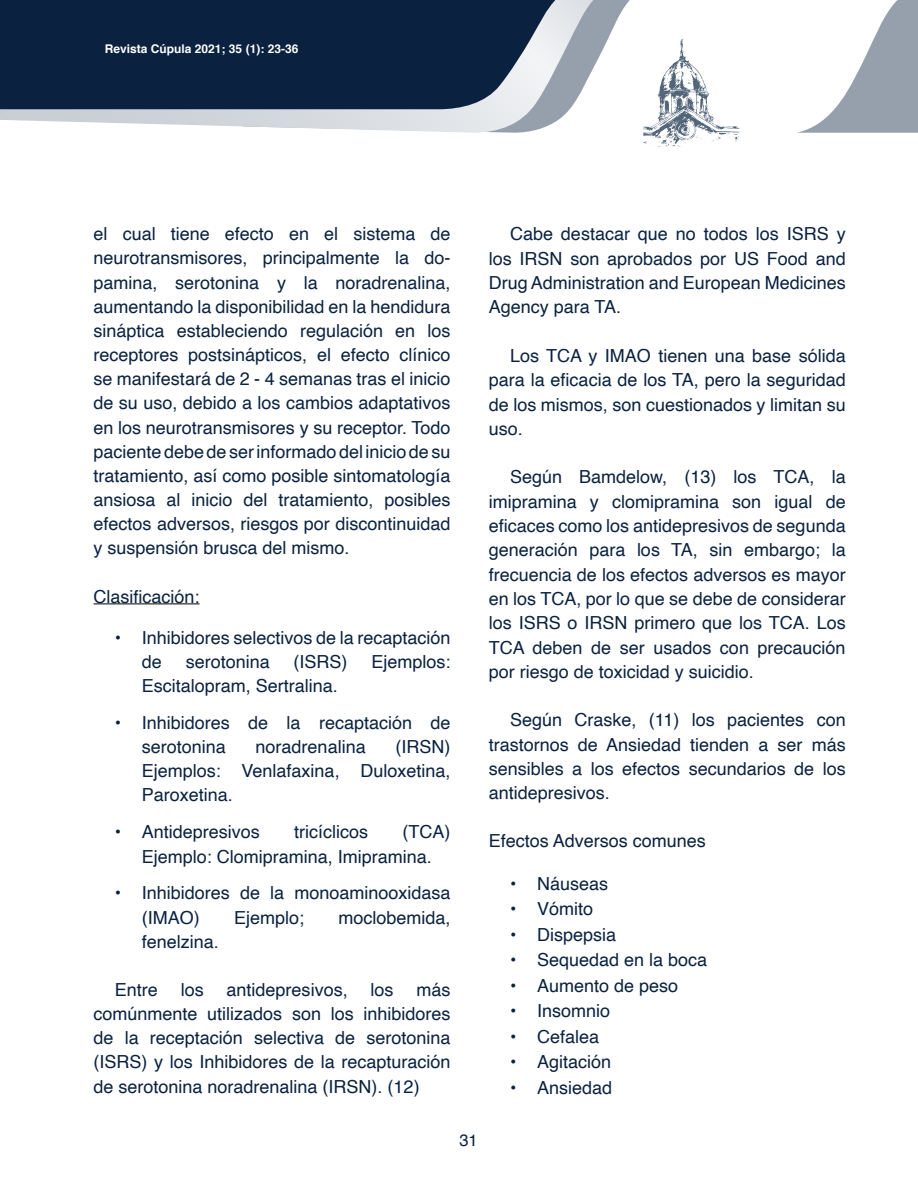
<style>
.page{position:relative;width:918px;height:1188px;background:#fff}
.page>*{position:absolute;margin:0;border:0;box-sizing:border-box;transform-origin:0 0}
.t1{font:18px/24.2px "Helvetica";color:#0a2240;text-align:justify}
.t2{font:16.5px "Helvetica";color:#0a2240}
.t3{font:700 12px "Helvetica";color:#fff}
</style>
<div class="page">
<svg style="left:605px;top:0;width:25px;height:45px"></svg>
<svg style="left:797px;top:0;width:121px;height:133px"></svg>
<svg style="left:1px;top:0;width:604px;height:133px"></svg>
<svg style="left:1px;top:0;width:589px;height:109px;background:#223752"></svg>
<svg style="left:643px;top:39px;width:97px;height:108px"></svg>
<svg style="left:0;top:0;width:1px;height:120px"></svg>
<hr style="left:94px;top:603px;width:106px;height:1px;background:#000">
<p class="t3" style="left:105px;top:39px;width:195px">Revista Cúpula 2021; 35 (1): 23-36</p>
<p class="t1" style="left:94px;top:222px;width:358px">el cual tiene efecto en el sistema de neurotransmisores, principalmente la do&shy;pamina, serotonina y la noradrenalina, aumentando la disponibilidad en la hendidura sináptica estableciendo regulación en los receptores postsinápticos, el efecto clínico se manifestará de 2 - 4 semanas tras el inicio de su uso, debido a los cambios adaptativos en los neurotransmisores y su receptor. Todo paciente debe de ser informado del inicio de su tratamiento, así como posible sintomatología ansiosa al inicio del tratamiento, posibles efectos adversos, riesgos por discontinuidad y suspensión brusca del mismo.</p>
<p class="t1" style="left:94px;top:585px;width:108px">Clasificación:</p>
<p class="t1" style="left:142px;top:626px;width:310px;text-indent:-27px">• Inhibidores selectivos de la recaptación de</p>
<p class="t1" style="left:186px;top:650px;width:86px">serotonina</p>
<p class="t1" style="left:294px;top:650px;width:55px">(ISRS)</p>
<p class="t1" style="left:371px;top:650px;width:81px">Ejemplos:</p>
<p class="t1" style="left:142px;top:674px;width:198px">Escitalopram, Sertralina.</p>
<p class="t1" style="left:142px;top:711px;width:310px;text-indent:-27px">• Inhibidores de la recaptación de serotonina</p>
<p class="t1" style="left:142px;top:735px;width:310px;text-indent:254px">(IRSN)<br>Ejemplos: Venlafaxina, Duloxetina, Paroxetina.</p>
<p class="t1" style="left:115px;top:821px;width:147px">• Antidepresivos</p>
<p class="t1" style="left:294px;top:821px;width:75px">tricíclicos</p>
<p class="t1" style="left:256px;top:735px;width:112px">noradrenalina</p>
<p class="t1" style="left:142px;top:821px;width:310px;text-indent:261px">(TCA)<br>Ejemplo: Clomipramina, Imipramina.</p>
<p class="t1" style="left:142px;top:882px;width:310px;text-indent:-27px">• Inhibidores de la monoaminooxidasa (IMAO)</p>
<p class="t1" style="left:234px;top:906px;width:72px">Ejemplo;</p>
<p class="t1" style="left:338px;top:906px;width:114px">moclobemida,</p>
<p class="t1" style="left:142px;top:930px;width:79px">fenelzina.</p>
<p class="t1" style="left:115px;top:978px;width:45px">Entre</p>
<p class="t1" style="left:181px;top:978px;width:25px">los</p>
<p class="t1" style="left:227px;top:978px;width:123px">antidepresivos,</p>
<p class="t1" style="left:371px;top:978px;width:25px">los</p>
<p class="t1" style="left:94px;top:978px;width:358px;text-indent:323px">más comúnmente utilizados son los inhibidores de la receptación selectiva de serotonina (ISRS) y los Inhibidores de la recapturación de serotonina noradrenalina (IRSN). (12)</p>
<p class="t1" style="left:489px;top:222px;width:358px;text-indent:21px">Cabe destacar que no todos los ISRS y los IRSN son aprobados por US Food and Drug Administration and European Medicines Agency para TA.</p>
<p class="t1" style="left:489px;top:344px;width:358px;text-indent:21px">Los TCA y IMAO tienen una base sólida para la eficacia de los TA, pero la seguridad de los mismos, son cuestionados y limitan su uso.</p>
<p class="t1" style="left:489px;top:465px;width:358px;text-indent:21px">Según Bamdelow, (13) los TCA, la imipramina y clomipramina son igual de eficaces como los antidepresivos de segunda generación para los TA, sin embargo; la frecuencia de los efectos adversos es mayor en los TCA, por lo que se debe de considerar los ISRS o IRSN primero que los TCA. Los TCA deben de ser usados con precaución por riesgo de toxicidad y suicidio.</p>
<p class="t1" style="left:489px;top:708px;width:358px;text-indent:21px">Según Craske, (11) los pacientes con trastornos de Ansiedad tienden a ser más sensibles a los efectos secundarios de los antidepresivos.</p>
<p class="t1" style="left:489px;top:829px;width:219px">Efectos Adversos comunes</p>
<p class="t1" style="left:510px;top:872px;width:100px">• Náuseas</p>
<p class="t1" style="left:510px;top:897px;width:85px">• Vómito</p>
<p class="t1" style="left:510px;top:923px;width:108px">• Dispepsia</p>
<p class="t1" style="left:510px;top:949px;width:199px">• Sequedad en la boca</p>
<p class="t1" style="left:510px;top:974px;width:170px">• Aumento de peso</p>
<p class="t1" style="left:510px;top:1000px;width:102px">• Insomnio</p>
<p class="t1" style="left:510px;top:1025px;width:91px">• Cefalea</p>
<p class="t1" style="left:510px;top:1051px;width:103px">• Agitación</p>
<p class="t1" style="left:510px;top:1076px;width:104px">• Ansiedad</p>
<p class="t2" style="left:459px;top:1128px;width:20px">31</p>
</div>
